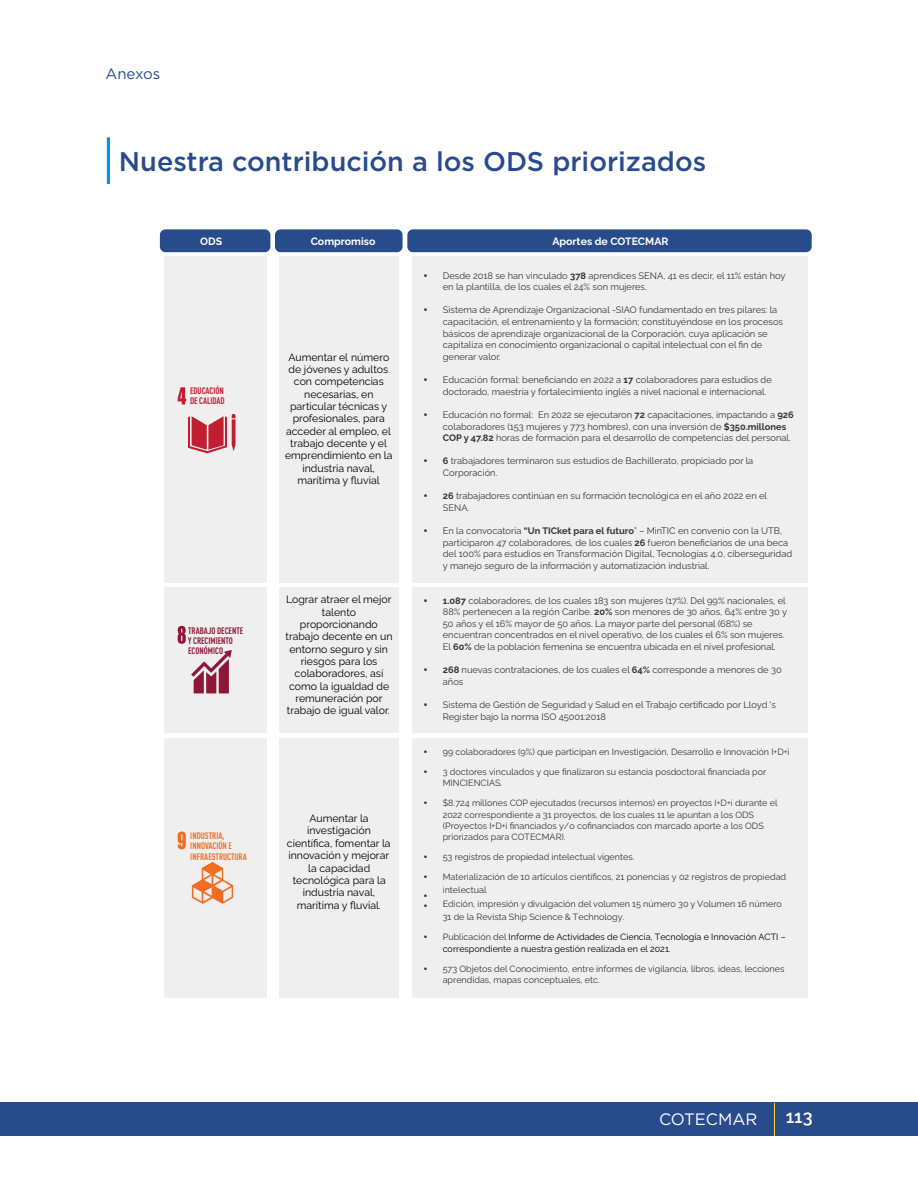
<style>
.page{position:relative;width:918px;height:1188px;background:#fff}
.page>*{position:absolute;margin:0;border:0;box-sizing:border-box;transform-origin:0 0}
.t1{font:500 27px "Gotham";color:#284b8c}
.t2{font:600 18px "Raleway";color:#fefefe}
.t3{font:16.5px "Gotham";color:#fefefe}
.t4{font:15px "Gotham";color:#284b8c}
.t5{font:10.5px/12.3px "Raleway";color:#000;text-align:center}
.t6{font:700 10.5px "Raleway";color:#fff}
.t7{font:9.3px/11.6px "Raleway";color:#373435}
.t8{font:700 condensed 9.3px/10.1px "DIN Pro";color:#f26d22;scale:.93 1}
.t9{font:700 condensed 9.3px/10.1px "DIN Pro";color:#8e1737;scale:.93 1}
.t10{font:700 condensed 9.3px/10.1px "DIN Pro";color:#c21e32;scale:.93 1}
.t11{font:9px/11.2px "Raleway";color:#373435}
.t12{font:9px/11.2px "Raleway";color:#000}
.s1{font-weight:700}
.s2{color:#373435}
</style>
<div class="page">
<div style="left:412px;top:738px;width:395px;height:259px;background:#efeff0"></div>
<div style="left:279px;top:738px;width:119px;height:259px;background:#efeff0"></div>
<div style="left:164px;top:738px;width:102px;height:259px;background:#efeff0"></div>
<div style="left:412px;top:587px;width:395px;height:146px;background:#efeff0"></div>
<div style="left:279px;top:587px;width:119px;height:146px;background:#efeff0"></div>
<div style="left:164px;top:587px;width:102px;height:146px;background:#efeff0"></div>
<div style="left:412px;top:256px;width:395px;height:327px;background:#efeff0"></div>
<div style="left:279px;top:256px;width:119px;height:327px;background:#efeff0"></div>
<div style="left:164px;top:256px;width:102px;height:327px;background:#efeff0"></div>
<div style="left:407px;top:229px;width:405px;height:23px;background:#284b8c;border-radius:6px"></div>
<div style="left:275px;top:229px;width:128px;height:23px;background:#284b8c;border-radius:6px"></div>
<div style="left:160px;top:229px;width:110px;height:23px;background:#284b8c;border-radius:6px"></div>
<hr style="left:107px;top:137px;width:3px;height:47px;background:#0098da">
<svg style="left:178px;top:387px;width:8px;height:17px"></svg>
<svg style="left:188px;top:414px;width:48px;height:39px"></svg>
<svg style="left:178px;top:626px;width:8px;height:18px"></svg>
<svg style="left:191px;top:650px;width:41px;height:43px"></svg>
<svg style="left:178px;top:832px;width:8px;height:17px"></svg>
<svg style="left:192px;top:862px;width:41px;height:42px"></svg>
<div style="left:0;top:1103px;width:918px;height:33px;background:#284b8c"></div>
<hr style="left:774px;top:1103px;width:1px;height:33px;background:#f8d628">
<hr style="left:0;top:514px;width:1px;height:674px;background:#201e1e">
<h3 class="t4" style="left:106px;top:67px;width:56px">Anexos</h3>
<h1 class="t1" style="left:119px;top:149px;width:589px">Nuestra contribución a los ODS priorizados</h1>
<p class="t6" style="left:200px;top:235px;width:23px">ODS</p>
<p class="t6" style="left:311px;top:235px;width:66px">Compromiso</p>
<p class="t6" style="left:552px;top:235px;width:118px">Aportes de COTECMAR</p>
<p class="t10" style="left:190px;top:387px;width:39px">EDUCACIÓN<br>DE CALIDAD</p>
<p class="t5" style="left:285px;top:351px;width:109px">Aumentar el número de jóvenes y adultos con competencias necesarias, en particular técnicas y profesionales, para acceder al empleo, el trabajo decente y el emprendimiento en la industria naval, marítima y fluvial</p>
<p class="t9" style="left:188px;top:626px;width:61px">TRABAJO DECENTE<br>Y CRECIMIENTO<br>ECONÓMICO</p>
<p class="t5" style="left:285px;top:593px;width:109px">Lograr atraer el mejor talento proporcionando trabajo decente en un entorno seguro y sin riesgos para los colaboradores, así como la igualdad de remuneración por trabajo de igual valor.</p>
<p class="t8" style="left:190px;top:832px;width:62px">INDUSTRIA,<br>INNOVACIÓN E<br>INFRAESTRUCTURA</p>
<p class="t5" style="left:287px;top:812px;width:105px">Aumentar la investigación científica, fomentar la innovación y mejorar la capacidad tecnológica para la industria naval, marítima y fluvial.</p>
<p class="t7" style="left:443px;top:270px;width:344px">Desde 2018 se han vinculado <span class="s1">378</span> aprendices SENA, 41 es decir, el 11% están hoy en la plantilla, de los cuales el 24% son mujeres.</p>
<p class="t7" style="left:443px;top:304px;width:342px">Sistema de Aprendizaje Organizacional -SIAO fundamentado en tres pilares: la capacitación, el entrenamiento y la formación; constituyéndose en los procesos básicos de aprendizaje organizacional de la Corporación, cuya aplicación se capitaliza en conocimiento organizacional o capital intelectual con el fin de generar valor.</p>
<p class="t7" style="left:443px;top:374px;width:331px">Educación formal: beneficiando en 2022 a <span class="s1">17</span> colaboradores para estudios de doctorado, maestría y fortalecimiento inglés a nivel nacional e internacional.</p>
<p class="t7" style="left:443px;top:409px;width:352px">Educación no formal: En 2022 se ejecutaron <span class="s1">72</span> capacitaciones, impactando a <span class="s1">926 </span>colaboradores (153 mujeres y 773 hombres), con una inversión de <span class="s1">$350.millones<br>COP y 47.82</span> horas de formación para el desarrollo de competencias del personal.</p>
<p class="t7" style="left:443px;top:455px;width:312px"><span class="s1">6</span> trabajadores terminaron sus estudios de Bachillerato, propiciado por la<br>Corporación.</p>
<p class="t7" style="left:443px;top:490px;width:326px"><span class="s1">26</span> trabajadores continúan en su formación tecnológica en el año 2022 en el<br>SENA.</p>
<p class="t7" style="left:443px;top:525px;width:351px">En la convocatoria <span class="s1">“Un TICket para el futuro</span>” – MinTIC en convenio con la UTB, participaron 47 colaboradores, de los cuales <span class="s1">26</span> fueron beneficiarios de una beca del 100% para estudios en Transformación Digital, Tecnologías 4.0, ciberseguridad y manejo seguro de la información y automatización industrial.</p>
<p class="t7" style="left:443px;top:595px;width:346px"><span class="s1">1.087</span> colaboradores, de los cuales 183 son mujeres (17%). Del 99% nacionales, el 88% pertenecen a la región Caribe. <span class="s1">20%</span> son menores de 30 años, 64% entre 30 y 50 años y el 16% mayor de 50 años. La mayor parte del personal (68%) se encuentran concentrados en el nivel operativo, de los cuales el 6% son mujeres.<br>El <span class="s1">60%</span> de la población femenina se encuentra ubicada en el nivel profesional.</p>
<p class="t7" style="left:443px;top:664px;width:340px"><span class="s1">268</span> nuevas contrataciones, de los cuales el <span class="s1">64%</span> corresponde a menores de 30 años</p>
<p class="t7" style="left:443px;top:699px;width:335px">Sistema de Gestión de Seguridad y Salud en el Trabajo certificado por Lloyd 's<br>Register bajo la norma ISO 45001:2018</p>
<p class="t11" style="left:443px;top:746px;width:348px">99 colaboradores (9%) que participan en Investigación, Desarrollo e Innovación I+D+i</p>
<p class="t11" style="left:443px;top:766px;width:325px">3 doctores vinculados y que finalizaron su estancia posdoctoral financiada por<br>MINCIENCIAS.</p>
<p class="t11" style="left:443px;top:797px;width:336px">$8.724 millones COP ejecutados (recursos internos) en proyectos I+D+i durante el 2022 correspondiente a 31 proyectos, de los cuales 11 le apuntan a los ODS (Proyectos I+D+i financiados y/o cofinanciados con marcado aporte a los ODS priorizados para COTECMAR).</p>
<p class="t11" style="left:443px;top:851px;width:193px">53 registros de propiedad intelectual vigentes.</p>
<p class="t11" style="left:443px;top:870px;width:345px;line-height:13.5px">Materialización de 10 artículos científicos, 21 ponencias y 02 registros de propiedad intelectual<br>Edición, impresión y divulgación del volumen 15 número 30 y Volumen 16 número 31 de la Revista Ship Science &amp; Technology.</p>
<p class="t12" style="left:443px;top:932px;width:345px"><span class="s2">Publicación del</span> Informe de Actividades de Ciencia, Tecnología e Innovación ACTI – correspondiente a nuestra gestión realizada en el 2021.</p>
<p class="t11" style="left:443px;top:963px;width:343px">573 Objetos del Conocimiento, entre informes de vigilancia, libros, ideas, lecciones aprendidas, mapas conceptuales, etc.</p>
<h3 class="t3" style="left:659px;top:1112px;width:100px">COTECMAR</h3>
<h2 class="t2" style="left:786px;top:1106px;width:28px">113</h2>
</div>
